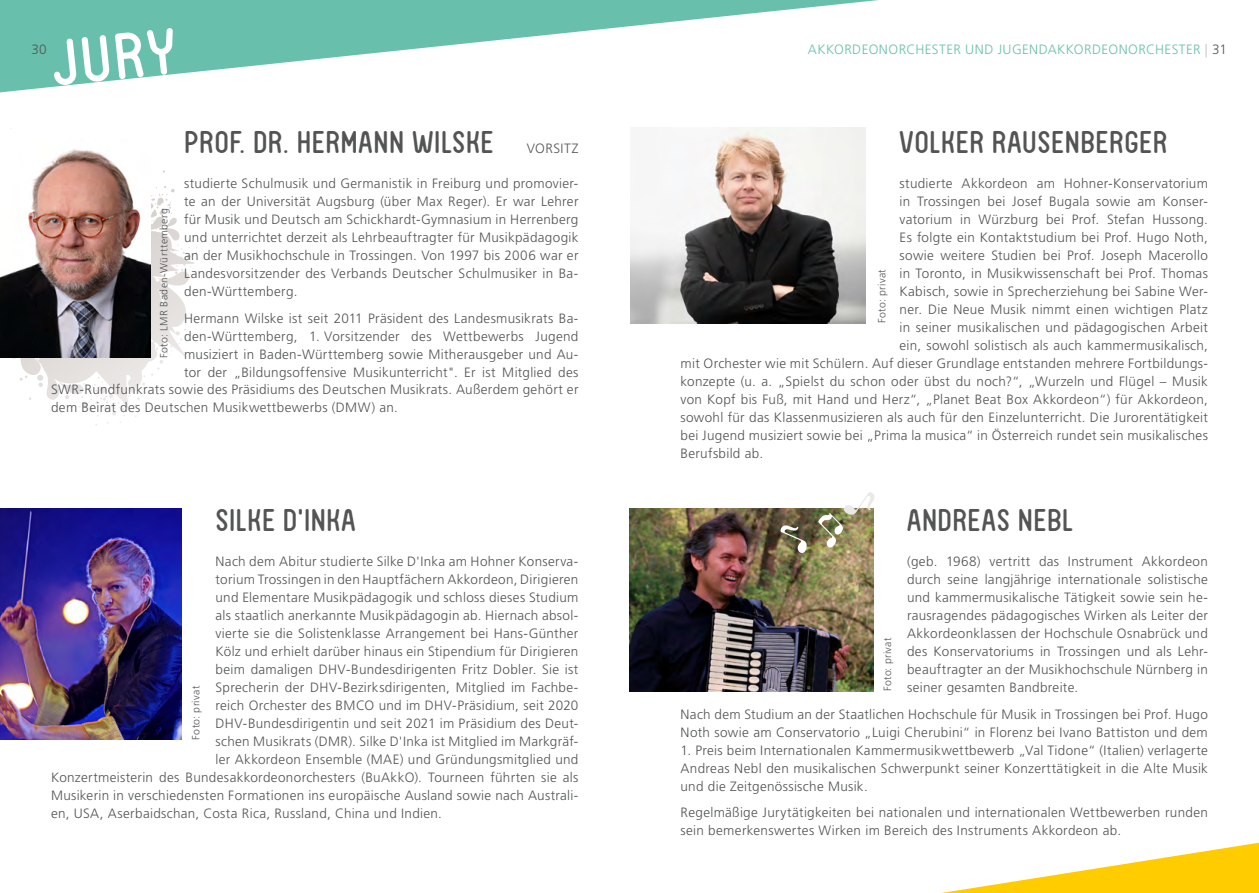
<style>
.page{position:relative;width:1259px;height:893px;background:#fff}
.page>*{position:absolute;margin:0;border:0;box-sizing:border-box;transform-origin:0 0}
.t1{font:62.4px "FV Almelo";color:#fff}
.t2{font:30px "FV Almelo";letter-spacing:.025em;color:#535555}
.t3{font:300 13.5px/18px "Frutiger LT Pro";letter-spacing:.025em;color:#535555;text-align:justify}
.t4{font:300 13.5px "Frutiger LT Pro";letter-spacing:.03em;color:#68c0ac}
.t5{font:300 10.5px "Frutiger LT Pro";letter-spacing:.03em;color:#535555}
.s1{font-weight:700;color:#d8d2cf}
.s2{color:#535555}
</style>
<div class="page">
<img style="left:0;top:508px;width:181px;height:232px">
<img style="left:629px;top:508px;width:244px;height:183px">
<img style="left:630px;top:128px;width:235px;height:196px">
<svg style="left:11px;top:128px;width:187px;height:297px"></svg>
<div style="left:0;top:129px;width:150px;height:229px;background:#fff"></div>
<img style="left:0;top:149px;width:150px;height:209px">
<svg style="left:780px;top:525px;width:26px;height:29px"></svg>
<img style="left:818px;top:492px;width:56px;height:56px">
<svg style="left:0;top:0;width:879px;height:93px"></svg>
<svg style="left:942px;top:842px;width:317px;height:51px"></svg>
<h1 class="t1" style="left:48px;top:26px;width:127px;rotate:-6deg">JURY</h1>
<p class="t3" style="left:31px;top:40px;width:17px">30</p>
<p class="t4" style="left:808px;top:41px;width:420px">AKKORDEONORCHESTER UND JUGENDAKKORDEONORCHESTER <span class="s1">|</span> <span class="s2">31</span></p>
<h2 class="t2" style="left:184px;top:124px;width:311px">PROF. DR. HERMANN WILSKE</h2>
<p class="t3" style="left:527px;top:139px;width:53px">VORSITZ</p>
<p class="t3" style="left:184px;top:174px;width:396px">studierte Schulmusik und Germanistik in Freiburg und promovier&shy;te an der Universität Augsburg (über Max Reger). Er war Lehrer für Musik und Deutsch am Schickhardt-Gymnasium in Herrenberg und unterrichtet derzeit als Lehrbeauftragter für Musikpädagogik an der Musikhochschule in Trossingen. Von 1997 bis 2006 war er Landesvorsitzender des Verbands Deutscher Schulmusiker in Ba&shy;den-Württemberg.</p>
<p class="t3" style="left:184px;top:309px;width:396px">Hermann Wilske ist seit 2011 Präsident des Landesmusikrats Ba-</p>
<p class="t3" style="left:184px;top:327px;width:396px">den-Württemberg, 1. Vorsitzender des Wettbewerbs Jugend</p>
<p class="t3" style="left:184px;top:345px;width:396px">musiziert in Baden-Württemberg sowie Mitherausgeber und Au-</p>
<p class="t3" style="left:184px;top:363px;width:396px">tor der „Bildungsoffensive Musikunterricht". Er ist Mitglied des</p>
<p class="t3" style="left:51px;top:381px;width:529px">SWR-Rundfunkrats sowie des Präsidiums des Deutschen Musikrats. Außerdem gehört er</p>
<p class="t3" style="left:51px;top:399px;width:348px">dem Beirat des Deutschen Musikwettbewerbs (DMW) an.</p>
<p class="t5" style="left:158px;top:358px;width:151px;rotate:-90deg">Foto: LMR Baden-Württemberg</p>
<h2 class="t2" style="left:215px;top:502px;width:142px">SILKE D'INKA</h2>
<p class="t3" style="left:215px;top:552px;width:364px">Nach dem Abitur studierte Silke D'Inka am Hohner Konserva-</p>
<p class="t3" style="left:215px;top:570px;width:364px">torium Trossingen in den Hauptfächern Akkordeon, Dirigieren</p>
<p class="t3" style="left:215px;top:588px;width:364px">und Elementare Musikpädagogik und schloss dieses Studium</p>
<p class="t3" style="left:215px;top:606px;width:364px">als staatlich anerkannte Musikpädagogin ab. Hiernach absol-</p>
<p class="t3" style="left:215px;top:624px;width:364px">vierte sie die Solistenklasse Arrangement bei Hans-Günther</p>
<p class="t3" style="left:215px;top:642px;width:364px">Kölz und erhielt darüber hinaus ein Stipendium für Dirigieren</p>
<p class="t3" style="left:215px;top:660px;width:364px">beim damaligen DHV-Bundesdirigenten Fritz Dobler. Sie ist</p>
<p class="t3" style="left:215px;top:678px;width:364px">Sprecherin der DHV-Bezirksdirigenten, Mitglied im Fachbe-</p>
<p class="t3" style="left:215px;top:696px;width:364px">reich Orchester des BMCO und im DHV-Präsidium, seit 2020</p>
<p class="t3" style="left:215px;top:714px;width:364px">DHV-Bundesdirigentin und seit 2021 im Präsidium des Deut-</p>
<p class="t3" style="left:215px;top:732px;width:364px">schen Musikrats (DMR). Silke D'Inka ist Mitglied im Markgräf-</p>
<p class="t3" style="left:215px;top:750px;width:364px">ler Akkordeon Ensemble (MAE) und Gründungsmitglied und</p>
<p class="t3" style="left:51px;top:768px;width:529px">Konzertmeisterin des Bundesakkordeonorchesters (BuAkkO). Tourneen führten sie als</p>
<p class="t3" style="left:51px;top:786px;width:529px">Musikerin in verschiedensten Formationen ins europäische Ausland sowie nach Australi-</p>
<p class="t3" style="left:51px;top:804px;width:392px">en, USA, Aserbaidschan, Costa Rica, Russland, China und Indien.</p>
<p class="t5" style="left:190px;top:740px;width:55px;rotate:-90deg">Foto: privat</p>
<h2 class="t2" style="left:899px;top:124px;width:269px">VOLKER RAUSENBERGER</h2>
<p class="t3" style="left:899px;top:174px;width:310px">studierte Akkordeon am Hohner-Konservatorium</p>
<p class="t3" style="left:899px;top:192px;width:310px">in Trossingen bei Josef Bugala sowie am Konser-</p>
<p class="t3" style="left:899px;top:210px;width:310px">vatorium in Würzburg bei Prof. Stefan Hussong.</p>
<p class="t3" style="left:899px;top:228px;width:310px">Es folgte ein Kontaktstudium bei Prof. Hugo Noth,</p>
<p class="t3" style="left:899px;top:246px;width:310px">sowie weitere Studien bei Prof. Joseph Macerollo</p>
<p class="t3" style="left:899px;top:264px;width:310px">in Toronto, in Musikwissenschaft bei Prof. Thomas</p>
<p class="t3" style="left:899px;top:282px;width:310px">Kabisch, sowie in Sprecherziehung bei Sabine Wer-</p>
<p class="t3" style="left:899px;top:300px;width:310px">ner. Die Neue Musik nimmt einen wichtigen Platz</p>
<p class="t3" style="left:899px;top:318px;width:310px">in seiner musikalischen und pädagogischen Arbeit</p>
<p class="t3" style="left:899px;top:336px;width:310px">ein, sowohl solistisch als auch kammermusikalisch,</p>
<p class="t3" style="left:680px;top:354px;width:529px">mit Orchester wie mit Schülern. Auf dieser Grundlage entstanden mehrere Fortbildungs-</p>
<p class="t3" style="left:680px;top:372px;width:529px">konzepte (u. a. „Spielst du schon oder übst du noch?“, „Wurzeln und Flügel – Musik</p>
<p class="t3" style="left:680px;top:390px;width:529px">von Kopf bis Fuß, mit Hand und Herz“, „Planet Beat Box Akkordeon“) für Akkordeon,</p>
<p class="t3" style="left:680px;top:408px;width:529px">sowohl für das Klassenmusizieren als auch für den Einzelunterricht. Die Jurorentätigkeit</p>
<p class="t3" style="left:680px;top:426px;width:529px">bei Jugend musiziert sowie bei „Prima la musica“ in Österreich rundet sein musikalisches</p>
<p class="t3" style="left:680px;top:444px;width:84px">Berufsbild ab.</p>
<p class="t5" style="left:875px;top:323px;width:55px;rotate:-90deg">Foto: privat</p>
<h2 class="t2" style="left:907px;top:502px;width:167px">ANDREAS NEBL</h2>
<p class="t3" style="left:907px;top:552px;width:302px">(geb. 1968) vertritt das Instrument Akkordeon durch seine langjährige internationale solistische und kammermusikalische Tätigkeit sowie sein he&shy;rausragendes pädagogisches Wirken als Leiter der Akkordeonklassen der Hochschule Osnabrück und des Konservatoriums in Trossingen und als Lehr&shy;beauftragter an der Musikhochschule Nürnberg in seiner gesamten Bandbreite.</p>
<p class="t3" style="left:680px;top:705px;width:529px">Nach dem Studium an der Staatlichen Hochschule für Musik in Trossingen bei Prof. Hugo<br>Noth sowie am Conservatorio „Luigi Cherubini“ in Florenz bei Ivano Battiston und dem</p>
<p class="t3" style="left:680px;top:741px;width:529px">1. Preis beim Internationalen Kammermusikwettbewerb „Val Tidone“ (Italien) verlagerte Andreas Nebl den musikalischen Schwerpunkt seiner Konzerttätigkeit in die Alte Musik und die Zeitgenössische Musik.</p>
<p class="t3" style="left:680px;top:803px;width:529px">Regelmäßige Jurytätigkeiten bei nationalen und internationalen Wettbewerben runden sein bemerkenswertes Wirken im Bereich des Instruments Akkordeon ab.</p>
<p class="t5" style="left:881px;top:691px;width:55px;rotate:-90deg">Foto: privat</p>
</div>
